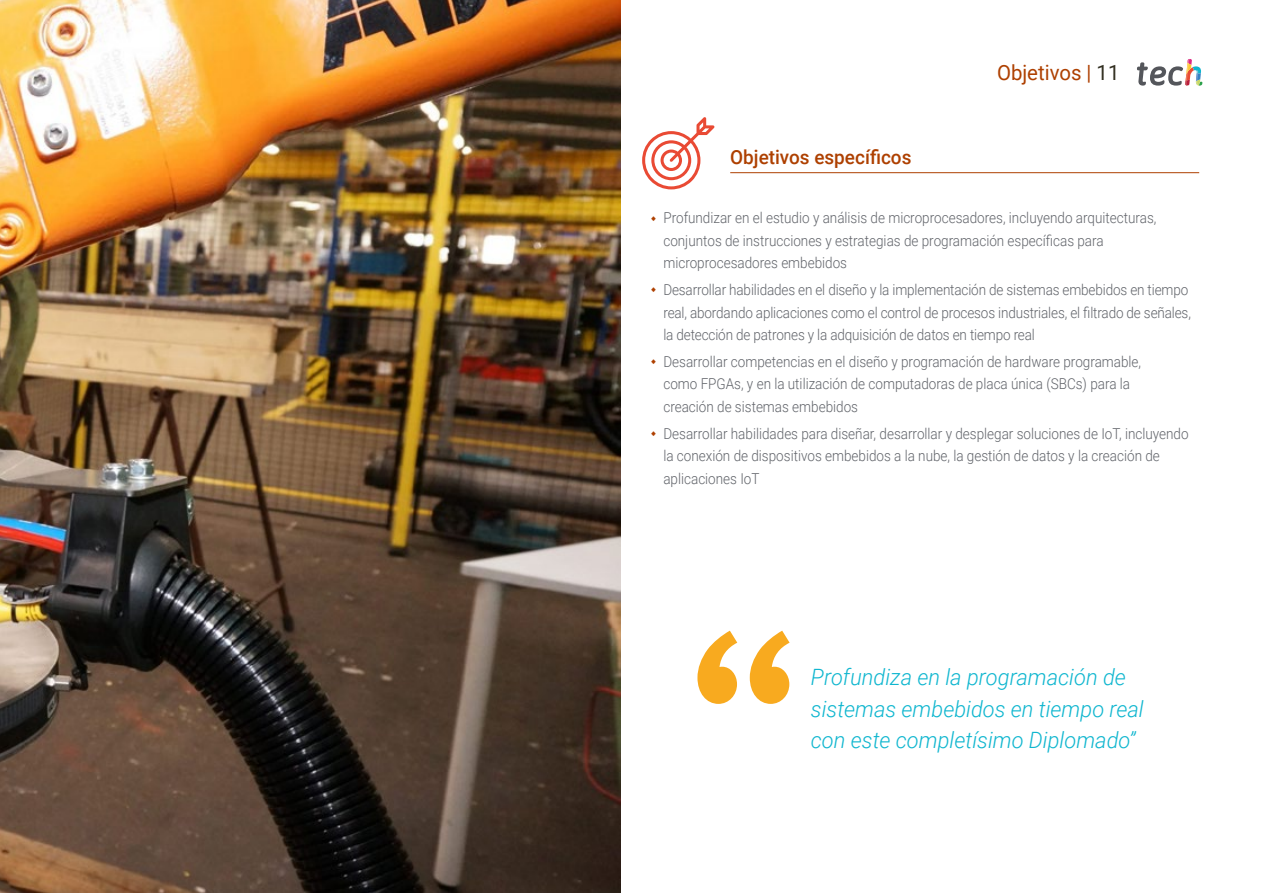
<style>
.page{position:relative;width:1263px;height:893px;background:#fff}
.page>*{position:absolute;margin:0;border:0;box-sizing:border-box;transform-origin:0 0}
.t1{font:italic 300 22.5px/31.5px "Roboto";color:#0fb6cf}
.t2{font:21px "Roboto";color:#ae4000}
.t3{font:500 19.5px "Roboto";color:#ae4000}
.t4{font:300 15px/22.5px "Roboto";color:#61646a;scale:.9 1}
.s1{color:#312e20}
</style>
<div class="page">
<hr style="left:730px;top:172px;width:469px;height:1px;background:#ae4000">
<svg style="left:642px;top:117px;width:72px;height:72px"></svg>
<img style="left:0;top:0;width:621px;height:893px">
<svg style="left:697px;top:631px;width:93px;height:73px"></svg>
<svg style="left:1137px;top:59px;width:65px;height:27px"></svg>
<h3 class="t3" style="left:730px;top:144px;width:183px">Objetivos específicos</h3>
<h2 class="t2" style="left:997px;top:57px;width:124px">Objetivos | <span class="s1">11</span></h2>
<p class="t4" style="left:663px;top:206px;width:549px">Profundizar en el estudio y análisis de microprocesadores, incluyendo arquitecturas, conjuntos de instrucciones y estrategias de programación específicas para microprocesadores embebidos</p>
<p class="t4" style="left:663px;top:278px;width:588px">Desarrollar habilidades en el diseño y la implementación de sistemas embebidos en tiempo real, abordando aplicaciones como el control de procesos industriales, el filtrado de señales, la detección de patrones y la adquisición de datos en tiempo real</p>
<p class="t4" style="left:663px;top:350px;width:532px">Desarrollar competencias en el diseño y programación de hardware programable, como FPGAs, y en la utilización de computadoras de placa única (SBCs) para la creación de sistemas embebidos</p>
<p class="t4" style="left:663px;top:421px;width:585px">Desarrollar habilidades para diseñar, desarrollar y desplegar soluciones de IoT, incluyendo la conexión de dispositivos embebidos a la nube, la gestión de datos y la creación de aplicaciones IoT</p>
<h1 class="t1" style="left:811px;top:661px;width:334px">Profundiza en la programación de sistemas embebidos en tiempo real con este completísimo Diplomado”</h1>
</div>
